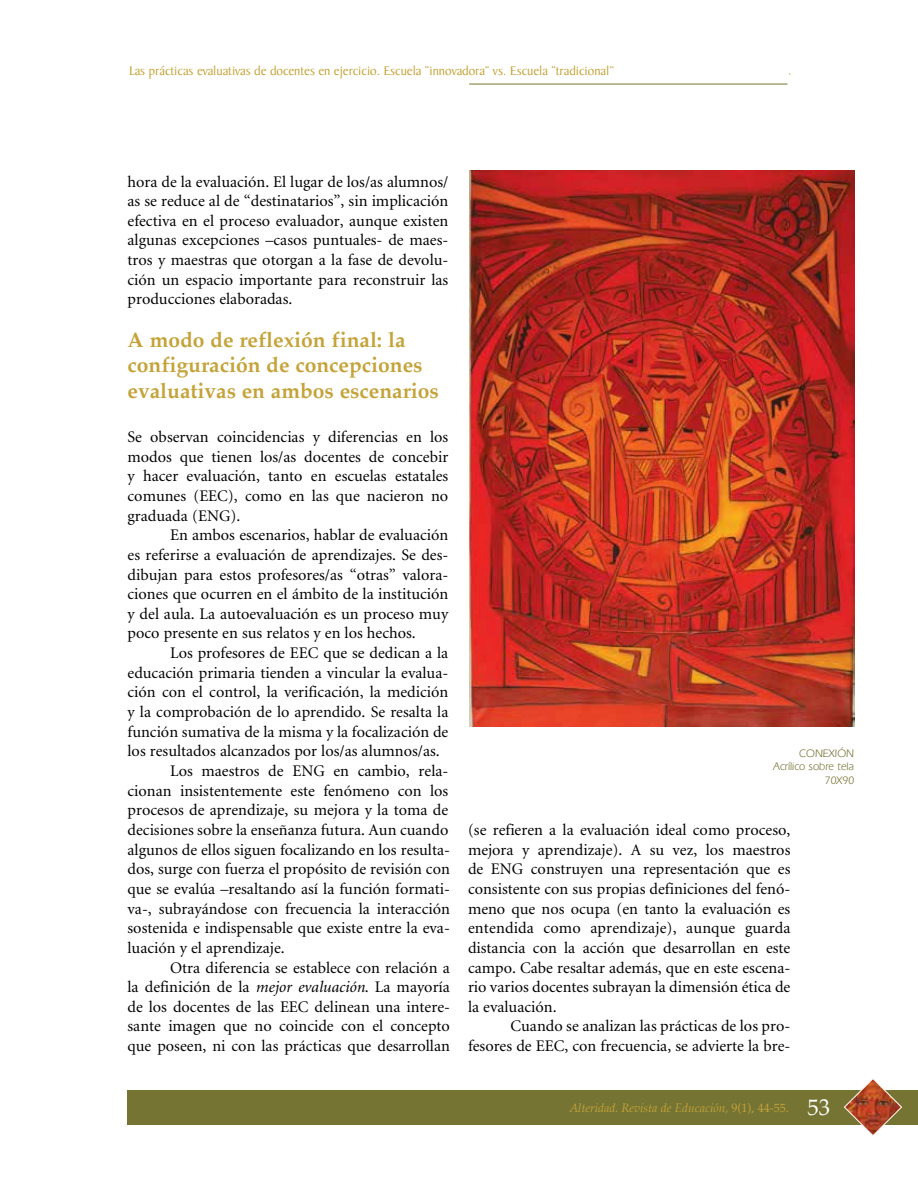
<style>
.page{position:relative;width:918px;height:1188px;background:#fff}
.page>*{position:absolute;margin:0;border:0;box-sizing:border-box;transform-origin:0 0}
.t1{font:700 21px/25.5px "Palatino";color:#c4a339}
.t2{font:16.2px/19.6px "Minion";color:#000;text-align:justify}
.t3{font:13.5px "Baker Signet";color:#c4a339}
.t4{font:italic 12px "Palatino";color:#c4a339}
.t5{font:11.25px/13.5px "Eras IT Cby BT";color:#757433;text-align:right}
.s1{font-style:italic}
.s2{font-style:normal}
.s3{font-style:normal;font-size:22.5px;color:#fff}
</style>
<div class="page">
<hr style="left:470px;top:74px;width:320px;height:1px;background:#c4a339">
<div style="left:128px;top:60px;width:661px;height:21px;background:#fff"></div>
<hr style="left:469px;top:84px;width:318px;height:1px;background:#757433">
<div style="left:128px;top:1090px;width:790px;height:34px;background:#757433"></div>
<svg style="left:843px;top:1078px;width:60px;height:58px"></svg>
<img style="left:470px;top:170px;width:384px;height:556px">
<p class="t3" style="left:129px;top:64px;width:486px">Las prácticas evaluativas de docentes en ejercicio. Escuela “innovadora” vs. Escuela “tradicional”</p>
<p class="t2" style="left:128px;top:172px;width:322px">hora de la evaluación. El lugar de los/as alumnos/ as se reduce al de “destinatarios”, sin implicación efectiva en el proceso evaluador, aunque existen algunas excepciones –casos puntuales- de maes&shy;tros y maestras que otorgan a la fase de devolu&shy;ción un espacio importante para reconstruir las producciones elaboradas.</p>
<p class="t1" style="left:128px;top:327px;width:313px">A modo de reflexión final: la configuración de concepciones evaluativas en ambos escenarios</p>
<p class="t2" style="left:128px;top:428px;width:322px">Se observan coincidencias y diferencias en los modos que tienen los/as docentes de concebir y hacer evaluación, tanto en escuelas estatales comunes (EEC), como en las que nacieron no graduada (ENG).</p>
<p class="t2" style="left:128px;top:526px;width:322px;text-indent:43px">En ambos escenarios, hablar de evaluación es referirse a evaluación de aprendizajes. Se des&shy;dibujan para estos profesores/as “otras” valora&shy;ciones que ocurren en el ámbito de la institución y del aula. La autoevaluación es un proceso muy poco presente en sus relatos y en los hechos.</p>
<p class="t2" style="left:170px;top:644px;width:280px">Los profesores de EEC que se dedican a la</p>
<p class="t2" style="left:128px;top:663px;width:322px">educación primaria tienden a vincular la evalua-</p>
<p class="t2" style="left:128px;top:683px;width:322px">ción con el control, la verificación, la medición</p>
<p class="t2" style="left:128px;top:703px;width:322px">y la comprobación de lo aprendido. Se resalta la</p>
<p class="t2" style="left:128px;top:722px;width:322px">función sumativa de la misma y la focalización de</p>
<p class="t2" style="left:128px;top:742px;width:314px">los resultados alcanzados por los/as alumnos/as.</p>
<p class="t2" style="left:170px;top:762px;width:280px">Los maestros de ENG en cambio, rela-</p>
<p class="t2" style="left:128px;top:781px;width:322px">cionan insistentemente este fenómeno con los</p>
<p class="t2" style="left:128px;top:801px;width:322px">procesos de aprendizaje, su mejora y la toma de</p>
<p class="t2" style="left:128px;top:821px;width:322px">decisiones sobre la enseñanza futura. Aun cuando</p>
<p class="t2" style="left:128px;top:840px;width:324px">algunos de ellos siguen focalizando en los resulta-</p>
<p class="t2" style="left:128px;top:860px;width:324px">dos, surge con fuerza el propósito de revisión con</p>
<p class="t2" style="left:128px;top:879px;width:324px">que se evalúa –resaltando así la función formati-</p>
<p class="t2" style="left:128px;top:899px;width:324px">va-, subrayándose con frecuencia la interacción</p>
<p class="t2" style="left:128px;top:919px;width:324px">sostenida e indispensable que existe entre la eva-</p>
<p class="t2" style="left:128px;top:938px;width:159px">luación y el aprendizaje.</p>
<p class="t2" style="left:170px;top:958px;width:281px">Otra diferencia se establece con relación a</p>
<p class="t2" style="left:128px;top:978px;width:324px">la definición de la <span class="s1">mejor evaluación</span>. La mayoría</p>
<p class="t2" style="left:128px;top:997px;width:324px">de los docentes de las EEC delinean una intere-</p>
<p class="t2" style="left:128px;top:1017px;width:324px">sante imagen que no coincide con el concepto</p>
<p class="t2" style="left:128px;top:1037px;width:324px">que poseen, ni con las prácticas que desarrollan</p>
<p class="t5" style="left:773px;top:746px;width:83px">CONEXIÓN<br>Acrílico sobre tela<br>70X90</p>
<p class="t2" style="left:468px;top:821px;width:324px">(se refieren a la evaluación ideal como proceso, mejora y aprendizaje). A su vez, los maestros de ENG construyen una representación que es consistente con sus propias definiciones del fenó&shy;meno que nos ocupa (en tanto la evaluación es entendida como aprendizaje), aunque guarda distancia con la acción que desarrollan en este campo. Cabe resaltar además, que en este escena&shy;rio varios docentes subrayan la dimensión ética de la evaluación.</p>
<p class="t2" style="left:468px;top:1017px;width:324px;text-align:right">Cuando se analizan las prácticas de los pro&shy;fesores de EEC, con frecuencia, se advierte la bre-</p>
<p class="t4" style="left:569px;top:1098px;width:262px">Alteridad. Revista de Educación, <span class="s2">9(1), 44-55.</span> <span class="s3">53</span></p>
</div>
